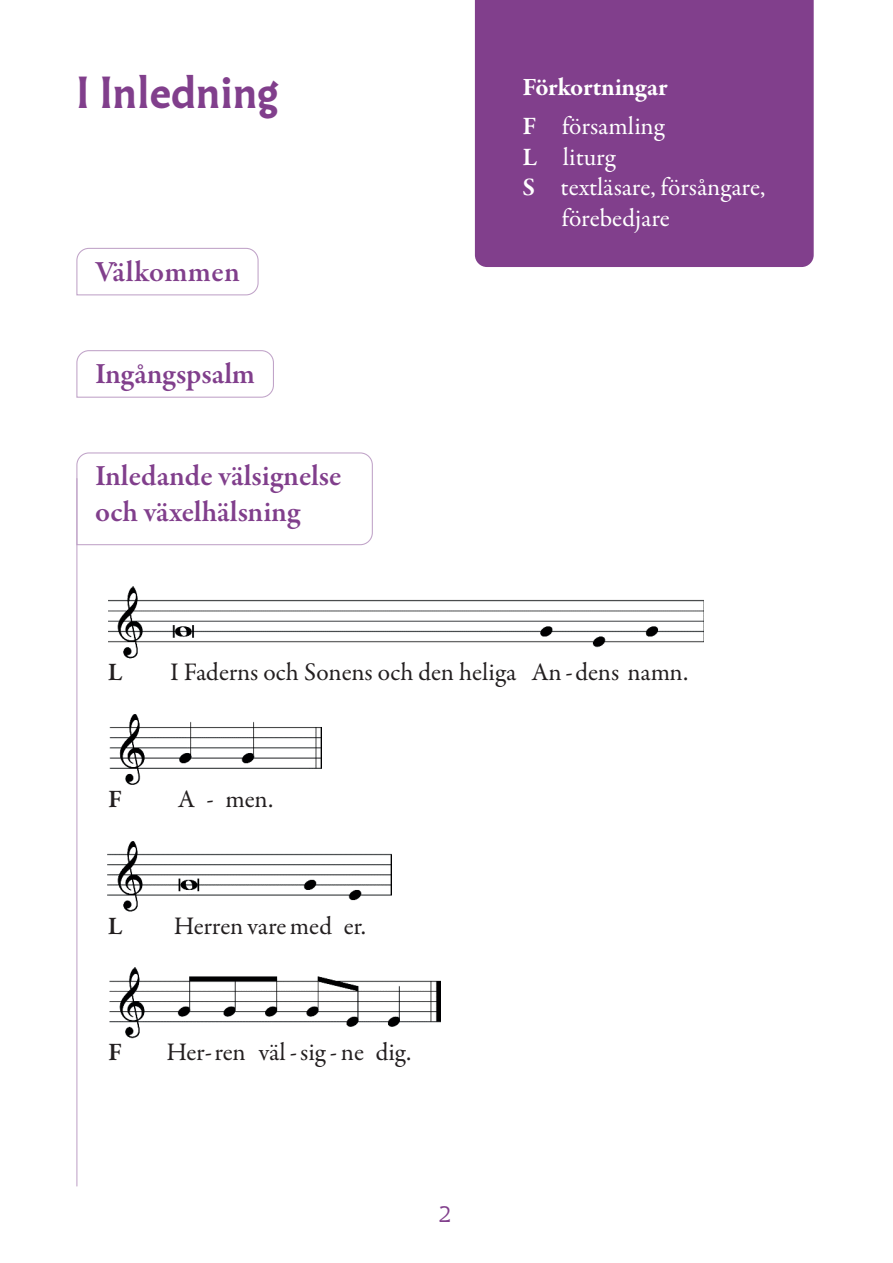
<style>
.page{position:relative;width:893px;height:1263px;background:#fff}
.page>*{position:absolute;margin:0;border:0;box-sizing:border-box;transform-origin:0 0}
.t1{font:700 42.45px "Martti";color:#813f8c}
.t2{font:600 29.7px/35.7px "Garamond Premr Pro";color:#813f8c}
.t3{font:25.5px "Garamond Premr Pro";letter-spacing:-.005em;color:#231f20}
.t4{font:25.5px "Garamond Premr Pro";color:#fff}
.t5{font:700 25.5px/39.6px "Garamond Premr Pro";letter-spacing:-.01em;color:#fff}
.t6{font:600 25.5px "Garamond Premr Pro";color:#231f20}
.t7{font:21.15px "Martti";color:#813f8c}
.s1{font-weight:600}
.s2{font-weight:400}
</style>
<div class="page">
<div style="left:475px;top:0;width:339px;height:267px;background:#813f8c"></div>
<svg style="left:76px;top:350px;width:198px;height:48px"></svg>
<svg style="left:76px;top:247px;width:183px;height:49px"></svg>
<hr style="left:76px;top:478px;width:1px;height:708px;background:#c0a3c8">
<svg style="left:76px;top:452px;width:297px;height:94px"></svg>
<img style="left:108px;top:587px;width:596px;height:72px">
<img style="left:109px;top:714px;width:212px;height:71px">
<img style="left:108px;top:841px;width:283px;height:71px">
<img style="left:109px;top:968px;width:332px;height:71px">
<h1 class="t1" style="left:76px;top:64px;width:204px">I Inledning</h1>
<p class="t2" style="left:95px;top:254px;width:146px">Välkommen</p>
<p class="t2" style="left:95px;top:356px;width:162px">Ingångspsalm</p>
<p class="t2" style="left:95px;top:459px;width:248px">Inledande välsignelse och växelhälsning</p>
<p class="t5" style="left:522px;top:67px;width:146px">Förkortningar<br><span class="s1">F</span> <span class="s2">församling</span></p>
<p class="t4" style="left:522px;top:141px;width:94px"><span class="s1">L</span> liturg</p>
<p class="t4" style="left:522px;top:172px;width:244px"><span class="s1">S</span> textläsare, försångare,</p>
<p class="t4" style="left:562px;top:202px;width:110px">förebedjare</p>
<p class="t6" style="left:108px;top:656px;width:16px">L</p>
<p class="t3" style="left:170px;top:657px;width:520px">I Faderns och Sonens och den heliga An - dens namn.</p>
<p class="t6" style="left:108px;top:783px;width:15px">F</p>
<p class="t3" style="left:178px;top:783px;width:97px">A - men.</p>
<p class="t6" style="left:108px;top:910px;width:16px">L</p>
<p class="t3" style="left:174px;top:910px;width:194px">Herren vare med er.</p>
<p class="t6" style="left:108px;top:1037px;width:15px">F</p>
<p class="t3" style="left:166px;top:1037px;width:247px">Her-ren väl - sig - ne dig.</p>
<p class="t7" style="left:439px;top:1202px;width:13px">2</p>
</div>
